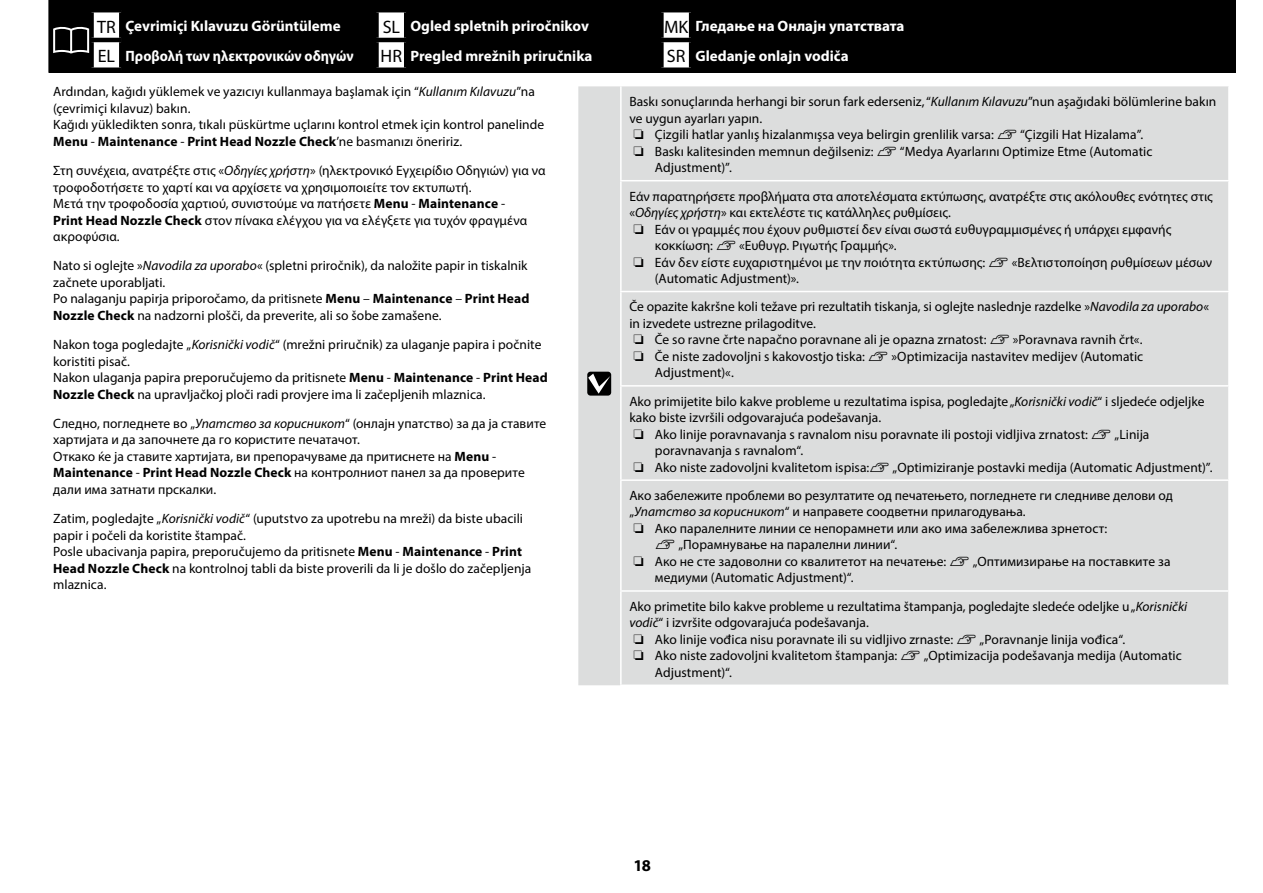
<style>
.page{position:relative;width:1263px;height:893px;background:#fff}
.page>*{position:absolute;margin:0;border:0;box-sizing:border-box;transform-origin:0 0}
.t1{font:700 16.5px "Myriad Pro";color:#000}
.t2{font:700 15px/29.7px "Myriad Pro";color:#fff}
.t3{font:13.5px/16.5px "Myriad Pro";color:#000}
.s1{font-weight:400;font-size:18px;color:#000}
.s2{font-style:italic}
.s3{font-weight:700}
.s4{font-family:"TP Publication Group Icons 4 AAA"}
</style>
<div class="page">
<div style="left:49px;top:0;width:1186px;height:72px;background:#000"></div>
<hr style="left:89px;top:8px;width:32px;height:4px;background:#000">
<div style="left:89px;top:67px;width:32px;height:5px;background:#000"></div>
<hr style="left:121px;top:8px;width:245px;height:4px;background:#000">
<div style="left:361px;top:12px;width:5px;height:26px;background:#000"></div>
<hr style="left:121px;top:38px;width:245px;height:4px;background:#000">
<div style="left:361px;top:42px;width:5px;height:25px;background:#000"></div>
<div style="left:121px;top:67px;width:245px;height:5px;background:#000"></div>
<svg style="left:379px;top:12px;width:267px;height:55px;background:#171717"></svg>
<div style="left:374px;top:12px;width:5px;height:26px;background:#000"></div>
<div style="left:374px;top:42px;width:5px;height:25px;background:#000"></div>
<hr style="left:374px;top:38px;width:32px;height:4px;background:#000">
<hr style="left:374px;top:8px;width:32px;height:4px;background:#000">
<div style="left:374px;top:67px;width:32px;height:5px;background:#000"></div>
<hr style="left:406px;top:8px;width:245px;height:4px;background:#000">
<hr style="left:404px;top:12px;width:4px;height:26px;background:#000">
<div style="left:646px;top:12px;width:5px;height:26px;background:#000"></div>
<hr style="left:406px;top:38px;width:245px;height:4px;background:#000">
<hr style="left:404px;top:42px;width:4px;height:25px;background:#000">
<div style="left:646px;top:42px;width:5px;height:25px;background:#000"></div>
<div style="left:406px;top:67px;width:245px;height:5px;background:#000"></div>
<svg style="left:664px;top:12px;width:267px;height:55px;background:#171717"></svg>
<div style="left:659px;top:12px;width:5px;height:26px;background:#000"></div>
<div style="left:659px;top:42px;width:5px;height:25px;background:#000"></div>
<hr style="left:659px;top:38px;width:32px;height:4px;background:#000">
<hr style="left:659px;top:8px;width:32px;height:4px;background:#000">
<div style="left:659px;top:67px;width:32px;height:5px;background:#000"></div>
<hr style="left:691px;top:8px;width:245px;height:4px;background:#000">
<hr style="left:689px;top:12px;width:4px;height:26px;background:#000">
<div style="left:931px;top:12px;width:5px;height:26px;background:#000"></div>
<hr style="left:691px;top:38px;width:245px;height:4px;background:#000">
<hr style="left:689px;top:42px;width:4px;height:25px;background:#000">
<div style="left:931px;top:42px;width:5px;height:25px;background:#000"></div>
<div style="left:691px;top:67px;width:245px;height:5px;background:#000"></div>
<div style="left:578px;top:86px;width:650px;height:599px;background:#dcdddd"></div>
<hr style="left:620px;top:86px;width:2px;height:94px;background:#fff">
<hr style="left:620px;top:180px;width:610px;height:1px;background:#fff">
<hr style="left:620px;top:181px;width:2px;height:110px;background:#fff">
<hr style="left:620px;top:291px;width:610px;height:1px;background:#fff">
<hr style="left:620px;top:292px;width:2px;height:93px;background:#fff">
<hr style="left:620px;top:385px;width:610px;height:2px;background:#fff">
<hr style="left:620px;top:387px;width:2px;height:92px;background:#fff">
<hr style="left:620px;top:479px;width:610px;height:2px;background:#fff">
<hr style="left:620px;top:481px;width:2px;height:109px;background:#fff">
<hr style="left:620px;top:590px;width:610px;height:2px;background:#fff">
<hr style="left:620px;top:592px;width:2px;height:92px;background:#fff">
<hr style="left:620px;top:684px;width:610px;height:2px;background:#fff">
<svg style="left:587px;top:372px;width:24px;height:24px"></svg>
<svg style="left:53px;top:10px;width:308px;height:60px"></svg>
<p class="t2" style="left:97px;top:11px;width:258px"><span class="s1">TR</span> Çevrimiçi Kılavuzu Görüntüleme<br><span class="s1">EL</span> Προβολή των ηλεκτρονικών οδηγών</p>
<p class="t2" style="left:381px;top:11px;width:213px"><span class="s1">SL</span> Ogled spletnih priročnikov<br><span class="s1">HR</span> Pregled mrežnih priručnika</p>
<p class="t2" style="left:664px;top:11px;width:242px"><span class="s1">MK</span> Гледање на Онлајн упатствата<br><span class="s1">SR</span> Gledanje onlajn vodiča</p>
<p class="t3" style="left:53px;top:83px;width:493px">Ardından, kağıdı yüklemek ve yazıcıyı kullanmaya başlamak için “<span class="s2">Kullanım Kılavuzu</span>”na (çevrimiçi kılavuz) bakın.<br>Kağıdı yükledikten sonra, tıkalı püskürtme uçlarını kontrol etmek için kontrol panelinde <span class="s3">Menu</span> - <span class="s3">Maintenance</span> - <span class="s3">Print Head Nozzle Check</span>’ne basmanızı öneririz.</p>
<p class="t3" style="left:53px;top:162px;width:494px">Στη συνέχεια, ανατρέξτε στις «<span class="s2">Οδηγίες χρήστη</span>» (ηλεκτρονικό Εγχειρίδιο Οδηγιών) για να τροφοδοτήσετε το χαρτί και να αρχίσετε να χρησιμοποιείτε τον εκτυπωτή.<br>Μετά την τροφοδοσία χαρτιού, συνιστούμε να πατήσετε <span class="s3">Menu</span> - <span class="s3">Maintenance</span> -<br><span class="s3">Print Head Nozzle Check</span> στον πίνακα ελέγχου για να ελέγξετε για τυχόν φραγμένα ακροφύσια.</p>
<p class="t3" style="left:53px;top:257px;width:478px">Nato si oglejte »<span class="s2">Navodila za uporabo</span>« (spletni priročnik), da naložite papir in tiskalnik začnete uporabljati.<br>Po nalaganju papirja priporočamo, da pritisnete <span class="s3">Menu</span> – <span class="s3">Maintenance</span> – <span class="s3">Print Head Nozzle Check</span> na nadzorni plošči, da preverite, ali so šobe zamašene.</p>
<p class="t3" style="left:53px;top:336px;width:496px">Nakon toga pogledajte „<span class="s2">Korisnički vodič</span>“ (mrežni priručnik) za ulaganje papira i počnite koristiti pisač.<br>Nakon ulaganja papira preporučujemo da pritisnete <span class="s3">Menu</span> - <span class="s3">Maintenance</span> - <span class="s3">Print Head Nozzle Check</span> na upravljačkoj ploči radi provjere ima li začepljenih mlaznica.</p>
<p class="t3" style="left:53px;top:415px;width:495px">Следно, погледнете во „<span class="s2">Упатство за корисникот</span>“ (онлајн упатство) за да ја ставите хартијата и да започнете да го користите печатачот.<br>Откако ќе ја ставите хартијата, ви препорачуваме да притиснете на <span class="s3">Menu</span> - <span class="s3">Maintenance</span> - <span class="s3">Print Head Nozzle Check</span> на контролниот панел за да проверите дали има затнати прскалки.</p>
<p class="t3" style="left:53px;top:510px;width:480px">Zatim, pogledajte „<span class="s2">Korisnički vodič</span>“ (uputstvo za upotrebu na mreži) da biste ubacili papir i počeli da koristite štampač.<br>Posle ubacivanja papira, preporučujemo da pritisnete <span class="s3">Menu</span> - <span class="s3">Maintenance</span> - <span class="s3">Print Head Nozzle Check</span> na kontrolnoj tabli da biste proverili da li je došlo do začepljenja mlaznica.</p>
<p class="t3" style="left:629px;top:93px;width:588px">Baskı sonuçlarında herhangi bir sorun fark ederseniz, “<span class="s2">Kullanım Kılavuzu</span>”nun aşağıdaki bölümlerine bakın</p>
<p class="t3" style="left:629px;top:110px;width:134px">ve uygun ayarları yapın.</p>
<p class="t3" style="left:634px;top:126px;width:511px">❏ Çizgili hatlar yanlış hizalanmışsa veya belirgin grenlilik varsa: <span class="s4">U</span> “Çizgili Hat Hizalama”.</p>
<p class="t3" style="left:634px;top:143px;width:520px">❏ Baskı kalitesinden memnun değilseniz: <span class="s4">U</span> “Medya Ayarlarını Optimize Etme (Automatic</p>
<p class="t3" style="left:655px;top:159px;width:79px">Adjustment)”.</p>
<p class="t3" style="left:629px;top:188px;width:585px">Εάν παρατηρήσετε προβλήματα στα αποτελέσματα εκτύπωσης, ανατρέξτε στις ακόλουθες ενότητες στις</p>
<p class="t3" style="left:629px;top:204px;width:323px">«<span class="s2">Οδηγίες χρήστη</span>» και εκτελέστε τις κατάλληλες ρυθμίσεις.</p>
<p class="t3" style="left:634px;top:221px;width:539px">❏ Εάν οι γραμμές που έχουν ρυθμιστεί δεν είναι σωστά ευθυγραμμισμένες ή υπάρχει εμφανής</p>
<p class="t3" style="left:655px;top:237px;width:243px">κοκκίωση: <span class="s4">U</span> «Ευθυγρ. Ριγωτής Γραμμής».</p>
<p class="t3" style="left:634px;top:253px;width:580px">❏ Εάν δεν είστε ευχαριστημένοι με την ποιότητα εκτύπωσης: <span class="s4">U</span> «Βελτιστοποίηση ρυθμίσεων μέσων</p>
<p class="t3" style="left:655px;top:270px;width:146px">(Automatic Adjustment)».</p>
<p class="t3" style="left:629px;top:298px;width:581px">Če opazite kakršne koli težave pri rezultatih tiskanja, si oglejte naslednje razdelke »<span class="s2">Navodila za uporabo</span>«</p>
<p class="t3" style="left:629px;top:315px;width:188px">in izvedete ustrezne prilagoditve.</p>
<p class="t3" style="left:634px;top:331px;width:510px">❏ Če so ravne črte napačno poravnane ali je opazna zrnatost: <span class="s4">U</span> »Poravnava ravnih črt«.</p>
<p class="t3" style="left:634px;top:348px;width:511px">❏ Če niste zadovoljni s kakovostjo tiska: <span class="s4">U</span> »Optimizacija nastavitev medijev (Automatic</p>
<p class="t3" style="left:655px;top:364px;width:80px">Adjustment)«.</p>
<p class="t3" style="left:629px;top:393px;width:577px">Ako primijetite bilo kakve probleme u rezultatima ispisa, pogledajte „<span class="s2">Korisnički vodič</span>“ i sljedeće odjeljke</p>
<p class="t3" style="left:629px;top:409px;width:253px">kako biste izvršili odgovarajuća podešavanja.</p>
<p class="t3" style="left:634px;top:426px;width:517px">❏ Ako linije poravnavanja s ravnalom nisu poravnate ili postoji vidljiva zrnatost: <span class="s4">U</span> „Linija</p>
<p class="t3" style="left:655px;top:442px;width:150px">poravnavanja s ravnalom“.</p>
<p class="t3" style="left:634px;top:459px;width:580px">❏ Ako niste zadovoljni kvalitetom ispisa:<span class="s4">U</span> „Optimiziranje postavki medija (Automatic Adjustment)”.</p>
<p class="t3" style="left:629px;top:487px;width:545px">Ако забележите проблеми во резултатите од печатењето, погледнете ги следниве делови од</p>
<p class="t3" style="left:629px;top:503px;width:398px">„<span class="s2">Упатство за корисникот</span>“ и направете соодветни прилагодувања.</p>
<p class="t3" style="left:634px;top:520px;width:475px">❏ Ако паралелните линии се непорамнети или ако има забележлива зрнетост:</p>
<p class="t3" style="left:655px;top:536px;width:244px"><span class="s4">U</span> „Порамнување на паралелни линии“.</p>
<p class="t3" style="left:634px;top:553px;width:538px">❏ Ако не сте задоволни со квалитетот на печатење: <span class="s4">U</span> „Оптимизирање на поставките за</p>
<p class="t3" style="left:655px;top:569px;width:200px">медиуми (Automatic Adjustment)“.</p>
<p class="t3" style="left:629px;top:598px;width:559px">Ako primetite bilo kakve probleme u rezultatima štampanja, pogledajte sledeće odeljke u „<span class="s2">Korisnički</span></p>
<p class="t3" style="left:629px;top:614px;width:241px"><span class="s2">vodič</span>“ i izvršite odgovarajuća podešavanja.</p>
<p class="t3" style="left:634px;top:631px;width:493px">❏ Ako linije vođica nisu poravnate ili su vidljivo zrnaste: <span class="s4">U</span> „Poravnanje linija vođica“.</p>
<p class="t3" style="left:634px;top:647px;width:550px">❏ Ako niste zadovoljni kvalitetom štampanja: <span class="s4">U</span> „Optimizacija podešavanja medija (Automatic</p>
<p class="t3" style="left:655px;top:664px;width:79px">Adjustment)“.</p>
<p class="t1" style="left:633px;top:854px;width:19px">18</p>
</div>
